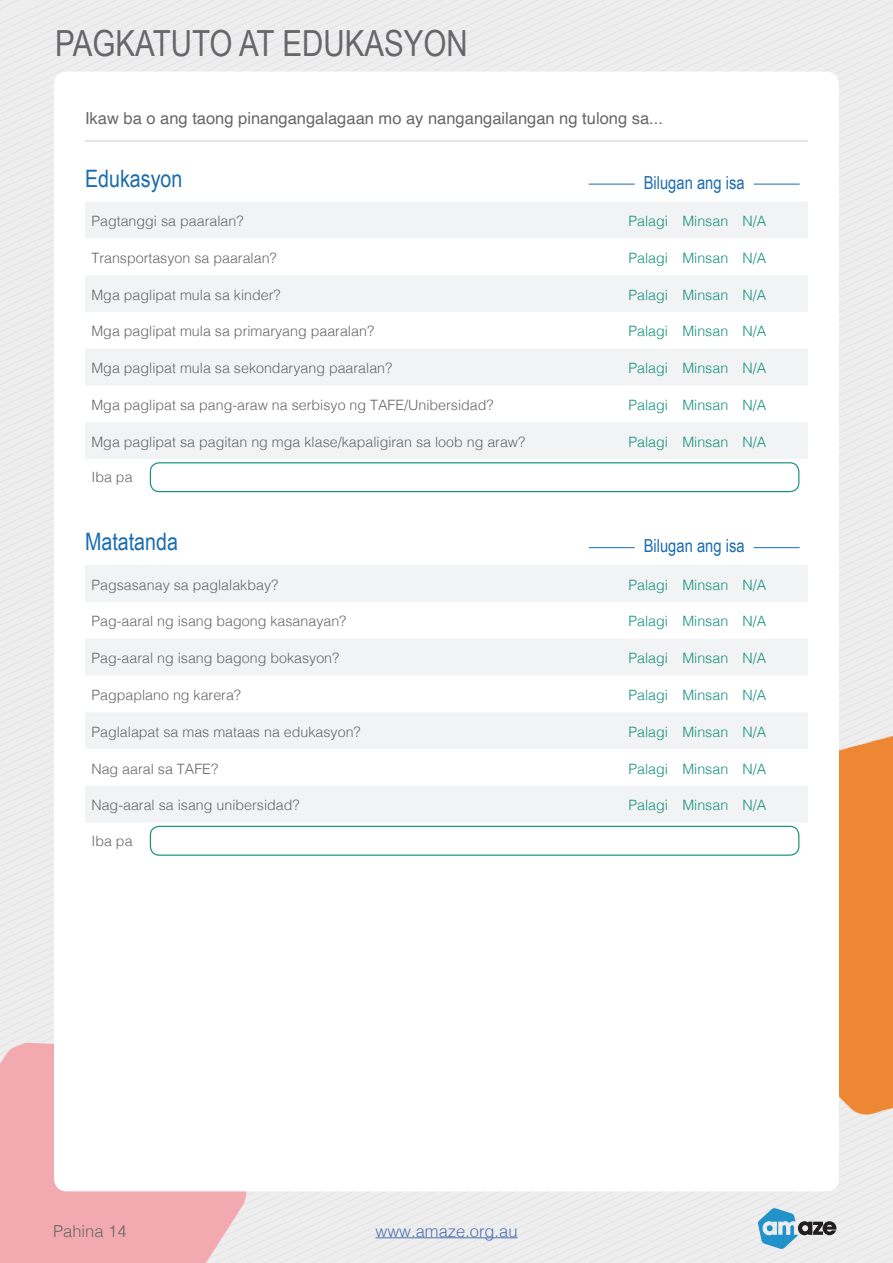
<style>
.page{position:relative;width:893px;height:1263px;background:#fff}
.page>*{position:absolute;margin:0;border:0;box-sizing:border-box;transform-origin:0 0}
.Body_copy{font:36px "Arial Narrow";color:#67676a}
.Heading{font:24px "Arial Narrow";color:#1a6caf}
.Circle_one{font:18px "Arial Narrow";color:#1a6caf}
.Body_copy-2{font:16.5px "Helvetica";color:#67676a}
.t1{font:300 16.5px "Helvetica";color:#4f73ac}
.t2{font:300 16.5px "Helvetica";color:#67676a}
.Table_text{font:300 14.25px "Helvetica";color:#67676a}
.Table_text-2{font:300 14.25px "Helvetica";color:#16917e}
</style>
<div class="page">
<svg style="left:341px;top:1140px;width:552px;height:123px;background:#ececed"></svg>
<img style="left:839px;top:732px;width:54px;height:408px">
<img style="left:0;top:986px;width:278px;height:277px">
<div style="left:54px;top:72px;width:785px;height:1119px;background:#fff;border-radius:13px"></div>
<hr style="left:375px;top:1237px;width:143px;height:1px;background:#4f73ac">
<svg style="left:758px;top:1208px;width:78px;height:41px;background:#9dbbcb"></svg>
<hr style="left:85px;top:141px;width:723px;height:1px;background:#cbccce">
<svg style="left:85px;top:202px;width:723px;height:257px;fill:#f2f3f4"></svg>
<hr style="left:589px;top:184px;width:46px;height:1px;background:#1a6caf">
<hr style="left:754px;top:184px;width:46px;height:1px;background:#1a6caf">
<div style="left:150px;top:462px;width:649px;height:30px;border:1px solid #16917e;border-radius:9px"></div>
<svg style="left:85px;top:565px;width:723px;height:257px;fill:#f2f3f4"></svg>
<hr style="left:589px;top:547px;width:46px;height:1px;background:#1a6caf">
<hr style="left:754px;top:547px;width:46px;height:1px;background:#1a6caf">
<div style="left:150px;top:826px;width:649px;height:30px;border:1px solid #16917e;border-radius:9px"></div>
<p class="Body_copy" style="left:55px;top:17px;width:414px">PAGKATUTO AT EDUKASYON</p>
<p class="Body_copy-2" style="left:85px;top:105px;width:579px">Ikaw ba o ang taong pinangangalagaan mo ay nangangailangan ng tulong sa...</p>
<p class="Heading" style="left:85px;top:161px;width:99px">Edukasyon</p>
<p class="Circle_one" style="left:644px;top:169px;width:102px">Bilugan ang isa</p>
<p class="Table_text" style="left:91px;top:209px;width:154px">Pagtanggi sa paaralan?</p>
<p class="Table_text-2" style="left:628px;top:209px;width:139px">Palagi Minsan N/A</p>
<p class="Table_text" style="left:91px;top:246px;width:187px">Transportasyon sa paaralan?</p>
<p class="Table_text-2" style="left:628px;top:246px;width:139px">Palagi Minsan N/A</p>
<p class="Table_text" style="left:91px;top:282px;width:191px">Mga paglipat mula sa kinder?</p>
<p class="Table_text-2" style="left:628px;top:282px;width:139px">Palagi Minsan N/A</p>
<p class="Table_text" style="left:91px;top:319px;width:284px">Mga paglipat mula sa primaryang paaralan?</p>
<p class="Table_text-2" style="left:628px;top:319px;width:139px">Palagi Minsan N/A</p>
<p class="Table_text" style="left:91px;top:356px;width:302px">Mga paglipat mula sa sekondaryang paaralan?</p>
<p class="Table_text-2" style="left:628px;top:356px;width:139px">Palagi Minsan N/A</p>
<p class="Table_text" style="left:91px;top:393px;width:404px">Mga paglipat sa pang-araw na serbisyo ng TAFE/Unibersidad?</p>
<p class="Table_text-2" style="left:628px;top:393px;width:139px">Palagi Minsan N/A</p>
<p class="Table_text" style="left:91px;top:430px;width:435px">Mga paglipat sa pagitan ng mga klase/kapaligiran sa loob ng araw?</p>
<p class="Table_text-2" style="left:628px;top:430px;width:139px">Palagi Minsan N/A</p>
<p class="Table_text" style="left:91px;top:465px;width:43px">Iba pa</p>
<p class="Heading" style="left:85px;top:524px;width:95px">Matatanda</p>
<p class="Circle_one" style="left:644px;top:533px;width:102px">Bilugan ang isa</p>
<p class="Table_text" style="left:91px;top:572px;width:188px">Pagsasanay sa paglalakbay?</p>
<p class="Table_text-2" style="left:628px;top:572px;width:139px">Palagi Minsan N/A</p>
<p class="Table_text" style="left:91px;top:609px;width:257px">Pag-aaral ng isang bagong kasanayan?</p>
<p class="Table_text-2" style="left:628px;top:609px;width:139px">Palagi Minsan N/A</p>
<p class="Table_text" style="left:91px;top:646px;width:249px">Pag-aaral ng isang bagong bokasyon?</p>
<p class="Table_text-2" style="left:628px;top:646px;width:139px">Palagi Minsan N/A</p>
<p class="Table_text" style="left:91px;top:683px;width:151px">Pagpaplano ng karera?</p>
<p class="Table_text-2" style="left:628px;top:683px;width:139px">Palagi Minsan N/A</p>
<p class="Table_text" style="left:91px;top:719px;width:271px">Paglalapat sa mas mataas na edukasyon?</p>
<p class="Table_text-2" style="left:628px;top:719px;width:139px">Palagi Minsan N/A</p>
<p class="Table_text" style="left:91px;top:756px;width:128px">Nag aaral sa TAFE?</p>
<p class="Table_text-2" style="left:628px;top:756px;width:139px">Palagi Minsan N/A</p>
<p class="Table_text" style="left:91px;top:793px;width:210px">Nag-aaral sa isang unibersidad?</p>
<p class="Table_text-2" style="left:628px;top:793px;width:139px">Palagi Minsan N/A</p>
<p class="Table_text" style="left:91px;top:828px;width:43px">Iba pa</p>
<p class="t2" style="left:53px;top:1217px;width:75px">Pahina 14</p>
<p class="t1" style="left:375px;top:1217px;width:144px">www.amaze.org.au</p>
</div>
